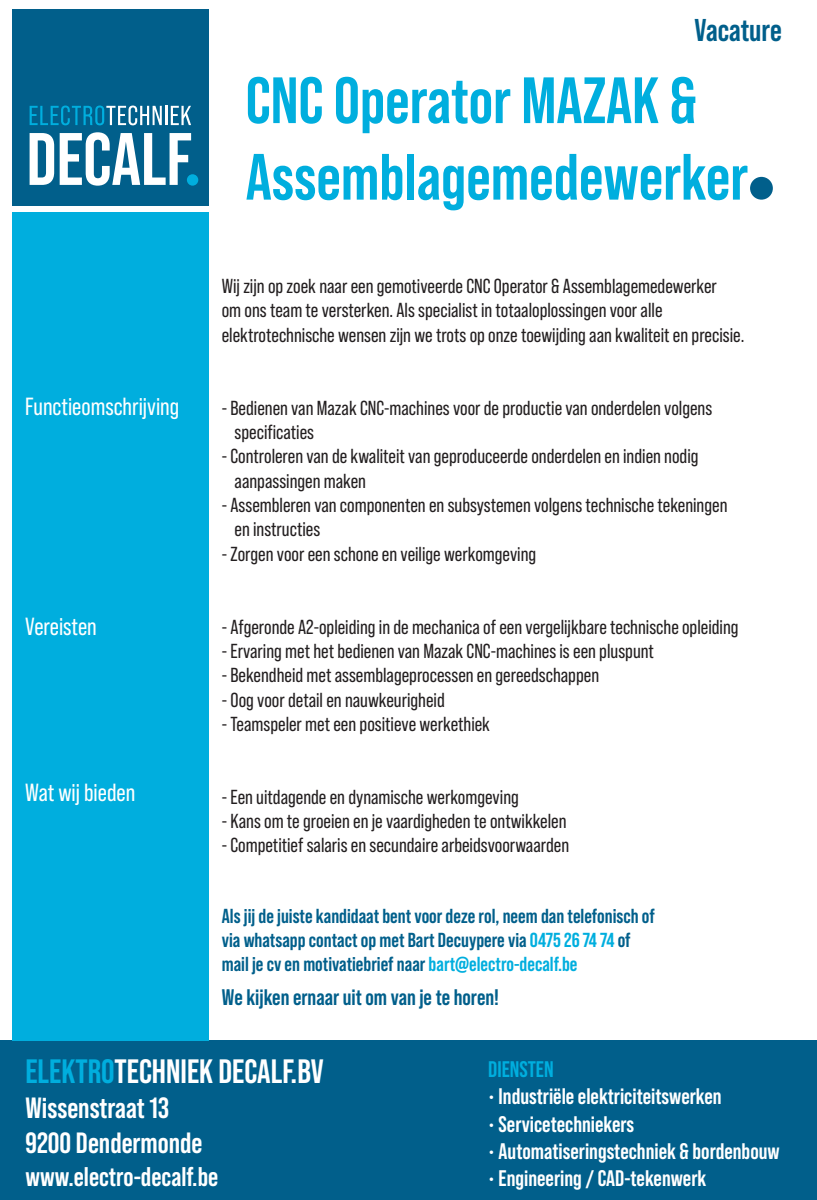
<style>
.page{position:relative;width:817px;height:1200px;background:#fff}
.page>*{position:absolute;margin:0;border:0;box-sizing:border-box;transform-origin:0 0}
.t1{font:700 65.25px/76.5px "Bebas Neue Pro";color:#00aede}
.t2{font:700 33.75px "Bebas Neue Pro";color:#fff}
.t3{font:700 31.5px "Bebas Neue Pro";color:#015f8b}
.t4{font:700 29.25px/35.1px "Bebas Neue Pro";color:#fff}
.t5{font:700 27px "Bebas Neue Pro";color:#fff}
.t6{font:24.75px "Bebas Neue Pro";color:#fff}
.t7{font:700 22.5px "Bebas Neue Pro";color:#fff}
.t8{font:700 22.5px "Bebas Neue Pro";color:#015f8b}
.t9{font:700 22.5px "Bebas Neue Pro";color:#00aede}
.t10{font:20.25px/24.3px "Bebas Neue Pro";color:#231f20}
.t11{font:700 20.25px/24.3px "Bebas Neue Pro";color:#015f8b}
.s1{color:#00aede}
</style>
<div class="page">
<div style="left:0;top:1040px;width:816px;height:159px;background:#015f8b"></div>
<div style="left:13px;top:10px;width:196px;height:196px;background:#015f8b"></div>
<svg style="left:30px;top:133px;width:24px;height:52px"></svg>
<svg style="left:60px;top:132px;width:131px;height:54px"></svg>
<div style="left:187px;top:174px;width:11px;height:12px;background:#00aede;border-radius:50%"></div>
<svg style="left:30px;top:105px;width:161px;height:20px"></svg>
<div style="left:13px;top:212px;width:196px;height:828px;background:#00aede"></div>
<div style="left:750px;top:177px;width:22px;height:22px;background:#015f8b;border-radius:50%"></div>
<h3 class="t3" style="left:694px;top:12px;width:89px">Vacature</h3>
<h1 class="t1" style="left:246px;top:61px;width:503px">CNC Operator MAZAK &amp;<br>Assemblagemedewerker</h1>
<p class="t10" style="left:222px;top:274px;width:524px">Wij zijn op zoek naar een gemotiveerde CNC Operator &amp; Assemblagemedewerker<br>om ons team te versterken. Als specialist in totaaloplossingen voor alle elektrotechnische wensen zijn we trots op onze toewijding aan kwaliteit en precisie.</p>
<p class="t6" style="left:25px;top:392px;width:156px">Functieomschrijving</p>
<p class="t10" style="left:234px;top:395px;width:479px;text-indent:-13px">- Bedienen van Mazak CNC-machines voor de productie van onderdelen volgens specificaties</p>
<p class="t10" style="left:234px;top:444px;width:465px;text-indent:-13px">- Controleren van de kwaliteit van geproduceerde onderdelen en indien nodig aanpassingen maken</p>
<p class="t10" style="left:234px;top:492px;width:494px;text-indent:-13px">- Assembleren van componenten en subsystemen volgens technische tekeningen en instructies</p>
<p class="t10" style="left:222px;top:541px;width:316px">- Zorgen voor een schone en veilige werkomgeving</p>
<p class="t6" style="left:25px;top:612px;width:73px">Vereisten</p>
<p class="t10" style="left:222px;top:614px;width:518px">- Afgeronde A2-opleiding in de mechanica of een vergelijkbare technische opleiding</p>
<p class="t10" style="left:222px;top:638px;width:433px">- Ervaring met het bedienen van Mazak CNC-machines is een pluspunt</p>
<p class="t10" style="left:222px;top:662px;width:379px">- Bekendheid met assemblageprocessen en gereedschappen</p>
<p class="t10" style="left:222px;top:687px;width:224px">- Oog voor detail en nauwkeurigheid</p>
<p class="t10" style="left:222px;top:711px;width:270px">- Teamspeler met een positieve werkethiek</p>
<p class="t6" style="left:25px;top:778px;width:112px">Wat wij bieden</p>
<p class="t10" style="left:222px;top:784px;width:298px">- Een uitdagende en dynamische werkomgeving</p>
<p class="t10" style="left:222px;top:808px;width:346px">- Kans om te groeien en je vaardigheden te ontwikkelen</p>
<p class="t10" style="left:222px;top:833px;width:349px">- Competitief salaris en secundaire arbeidsvoorwaarden</p>
<p class="t11" style="left:222px;top:903px;width:434px">Als jij de juiste kandidaat bent voor deze rol, neem dan telefonisch of via whatsapp contact op met Bart Decuypere via <span class="s1">0475 26 74 74</span> of mail je cv en motivatiebrief naar <span class="s1">bart@electro-decalf.be</span></p>
<p class="t8" style="left:222px;top:984px;width:279px">We kijken ernaar uit om van je te horen!</p>
<h2 class="t2" style="left:26px;top:1051px;width:300px"><span class="s1">ELEKTRO</span>TECHNIEK DECALF.BV</h2>
<h3 class="t4" style="left:26px;top:1089px;width:178px">Wissenstraat 13<br>9200 Dendermonde</h3>
<h3 class="t5" style="left:26px;top:1160px;width:194px">www.electro-decalf.be</h3>
<p class="t9" style="left:488px;top:1056px;width:67px">DIENSTEN</p>
<p class="t7" style="left:488px;top:1083px;width:235px">• Industriële elektriciteitswerken</p>
<p class="t7" style="left:488px;top:1110px;width:147px">• Servicetechniekers</p>
<p class="t7" style="left:488px;top:1137px;width:293px">• Automatiseringstechniek &amp; bordenbouw</p>
<p class="t7" style="left:488px;top:1164px;width:219px">• Engineering / CAD-tekenwerk</p>
</div>
